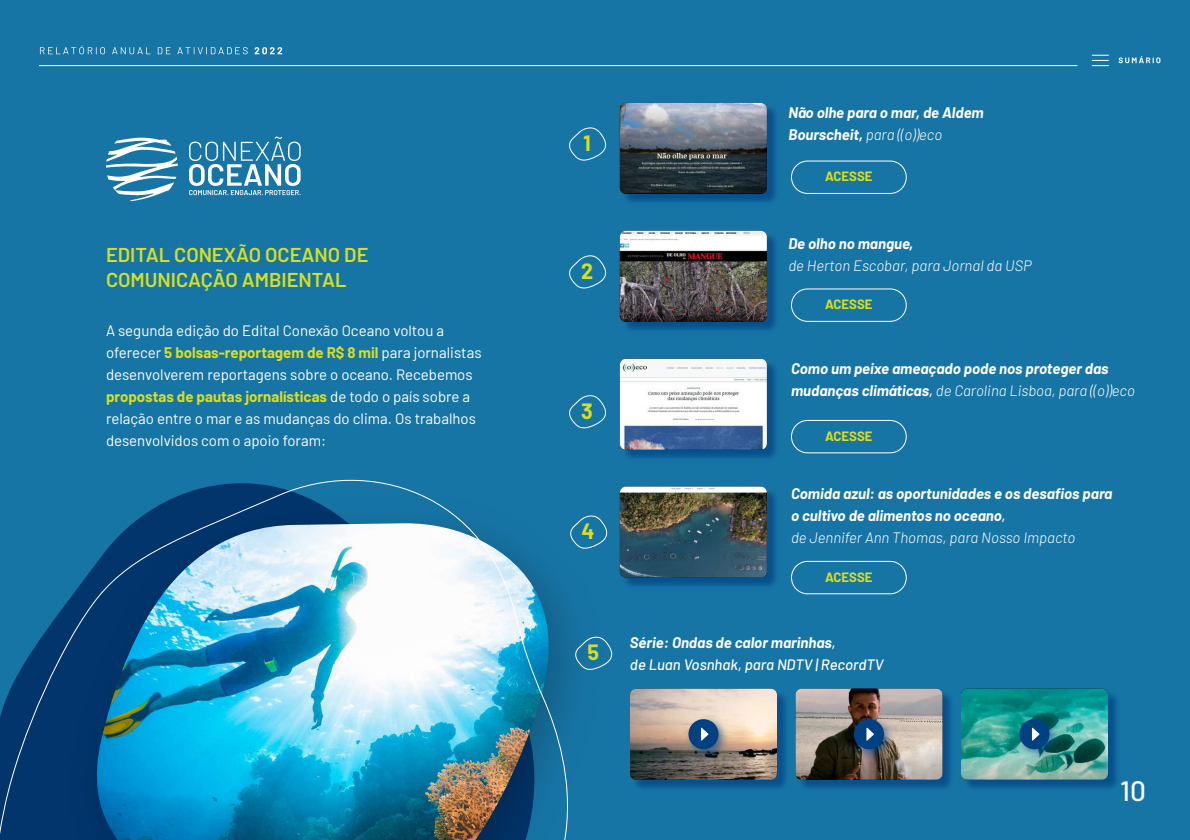
<style>
.page{position:relative;width:1190px;height:840px;background:#1775a6}
.page>*{position:absolute;margin:0;border:0;box-sizing:border-box;transform-origin:0 0}
.t1{font:500 28px "Barlow";color:#fff}
.t2{font:700 21.6px "Barlow";color:#d7df20}
.t3{font:600 20px/25px "Barlow";color:#d7df20}
.t4{font:15px/22px "Barlow";color:#fff}
.t5{font:italic 700 15px/22px "Barlow";color:#fff}
.t6{font:italic 500 15px/22px "Barlow";color:#fff}
.t7{font:italic 300 15px "Barlow";color:#fff}
.t8{font:700 13.1px "Barlow";color:#d7df20}
.s1{font-weight:700;color:#d7df20}
.s2{font-weight:300}
.s3{font-weight:500}
.s4{font-weight:700}
</style>
<div class="page">
<img style="left:0;top:479px;width:572px;height:361px">
<svg style="left:575px;top:636px;width:38px;height:34px"></svg>
<svg style="left:569px;top:127px;width:38px;height:34px"></svg>
<svg style="left:569px;top:255px;width:38px;height:34px"></svg>
<svg style="left:569px;top:395px;width:38px;height:34px"></svg>
<svg style="left:567px;top:514px;width:41px;height:37px"></svg>
<div style="left:791px;top:161px;width:116px;height:33px;border:1px solid #fff;border-radius:16px"></div>
<div style="left:791px;top:289px;width:116px;height:33px;border:1px solid #fff;border-radius:16px"></div>
<div style="left:791px;top:420px;width:116px;height:33px;border:1px solid #fff;border-radius:16px"></div>
<div style="left:791px;top:561px;width:116px;height:33px;border:1px solid #fff;border-radius:16px"></div>
<div style="left:631px;top:690px;width:158px;height:102px;background:#004182;opacity:.7"></div>
<img style="left:630px;top:689px;width:147px;height:91px">
<div style="left:684px;top:715px;width:46px;height:46px;background:#004182;opacity:.6"></div>
<div style="left:688px;top:719px;width:31px;height:30px;background:#004182;border-radius:50%"></div>
<svg style="left:701px;top:728px;width:8px;height:13px"></svg>
<div style="left:797px;top:690px;width:158px;height:102px;background:#004182;opacity:.7"></div>
<img style="left:796px;top:689px;width:146px;height:91px">
<div style="left:850px;top:715px;width:45px;height:46px;background:#004182;opacity:.6"></div>
<div style="left:854px;top:719px;width:30px;height:30px;background:#004182;border-radius:50%"></div>
<svg style="left:866px;top:728px;width:8px;height:13px"></svg>
<div style="left:962px;top:690px;width:158px;height:102px;background:#004182;opacity:.7"></div>
<img style="left:961px;top:689px;width:147px;height:91px">
<div style="left:1015px;top:715px;width:46px;height:46px;background:#004182;opacity:.6"></div>
<div style="left:1019px;top:719px;width:31px;height:30px;background:#004182;border-radius:50%"></div>
<svg style="left:1032px;top:728px;width:8px;height:13px"></svg>
<svg style="left:106px;top:137px;width:72px;height:64px"></svg>
<svg style="left:189px;top:137px;width:112px;height:58px"></svg>
<div style="left:621px;top:105px;width:158px;height:101px;background:#004182;opacity:.7"></div>
<img style="left:620px;top:103px;width:147px;height:90px">
<div style="left:621px;top:232px;width:158px;height:102px;background:#004182;opacity:.7"></div>
<img style="left:620px;top:231px;width:147px;height:91px">
<div style="left:621px;top:360px;width:158px;height:102px;background:#004182;opacity:.7"></div>
<img style="left:620px;top:359px;width:147px;height:91px">
<div style="left:621px;top:488px;width:158px;height:102px;background:#004182;opacity:.7"></div>
<img style="left:620px;top:487px;width:147px;height:91px">
<hr style="left:39px;top:65px;width:1038px;height:1px;background:#fff">
<svg style="left:40px;top:45px;width:65px;height:9px"></svg>
<svg style="left:112px;top:47px;width:38px;height:7px"></svg>
<svg style="left:158px;top:47px;width:12px;height:7px"></svg>
<svg style="left:177px;top:47px;width:71px;height:7px"></svg>
<svg style="left:255px;top:47px;width:27px;height:7px"></svg>
<svg style="left:1092px;top:55px;width:17px;height:11px"></svg>
<svg style="left:1119px;top:56px;width:41px;height:7px"></svg>
<h3 class="t3" style="left:106px;top:241px;width:264px">EDITAL CONEXÃO OCEANO DE<br>COMUNICAÇÃO AMBIENTAL</h3>
<p class="t4" style="left:106px;top:318px;width:377px">A segunda edição do Edital Conexão Oceano voltou a oferecer <span class="s1">5 bolsas-reportagem de R$ 8 mil</span> para jornalistas desenvolverem reportagens sobre o oceano. Recebemos <span class="s1">propostas de pautas jornalísticas</span> de todo o país sobre a relação entre o mar e as mudanças do clima. Os trabalhos desenvolvidos com o apoio foram:</p>
<h2 class="t2" style="left:583px;top:127px;width:9px">1</h2>
<h2 class="t2" style="left:581px;top:255px;width:14px">2</h2>
<h2 class="t2" style="left:581px;top:395px;width:13px">3</h2>
<h2 class="t2" style="left:582px;top:515px;width:15px">4</h2>
<h2 class="t2" style="left:587px;top:637px;width:13px">5</h2>
<p class="t5" style="left:788px;top:100px;width:197px">Não olhe para o mar, de Aldem<br>Bourscheit, <span class="s2">para ((o))eco</span></p>
<p class="t8" style="left:825px;top:167px;width:49px">ACESSE</p>
<p class="t5" style="left:788px;top:231px;width:127px">De olho no mangue,</p>
<p class="t7" style="left:788px;top:255px;width:245px">de Herton Escobar, para Jornal da USP</p>
<p class="t8" style="left:825px;top:295px;width:49px">ACESSE</p>
<p class="t5" style="left:791px;top:356px;width:345px">Como um peixe ameaçado pode nos proteger das mudanças climáticas<span class="s3">,</span> <span class="s2">de Carolina Lisboa, para ((o))eco</span></p>
<p class="t8" style="left:825px;top:426px;width:49px">ACESSE</p>
<p class="t5" style="left:791px;top:481px;width:323px">Comida azul: as oportunidades e os desafios para o cultivo de alimentos no oceano<span class="s3">,<br></span><span class="s2">de Jennifer Ann Thomas, para Nosso Impacto</span></p>
<p class="t8" style="left:825px;top:567px;width:49px">ACESSE</p>
<p class="t6" style="left:630px;top:630px;width:255px"><span class="s4">Série: Ondas de calor marinhas</span>,<br>de Luan Vosnhak, para NDTV | RecordTV</p>
<h1 class="t1" style="left:1120px;top:771px;width:27px">10</h1>
</div>
